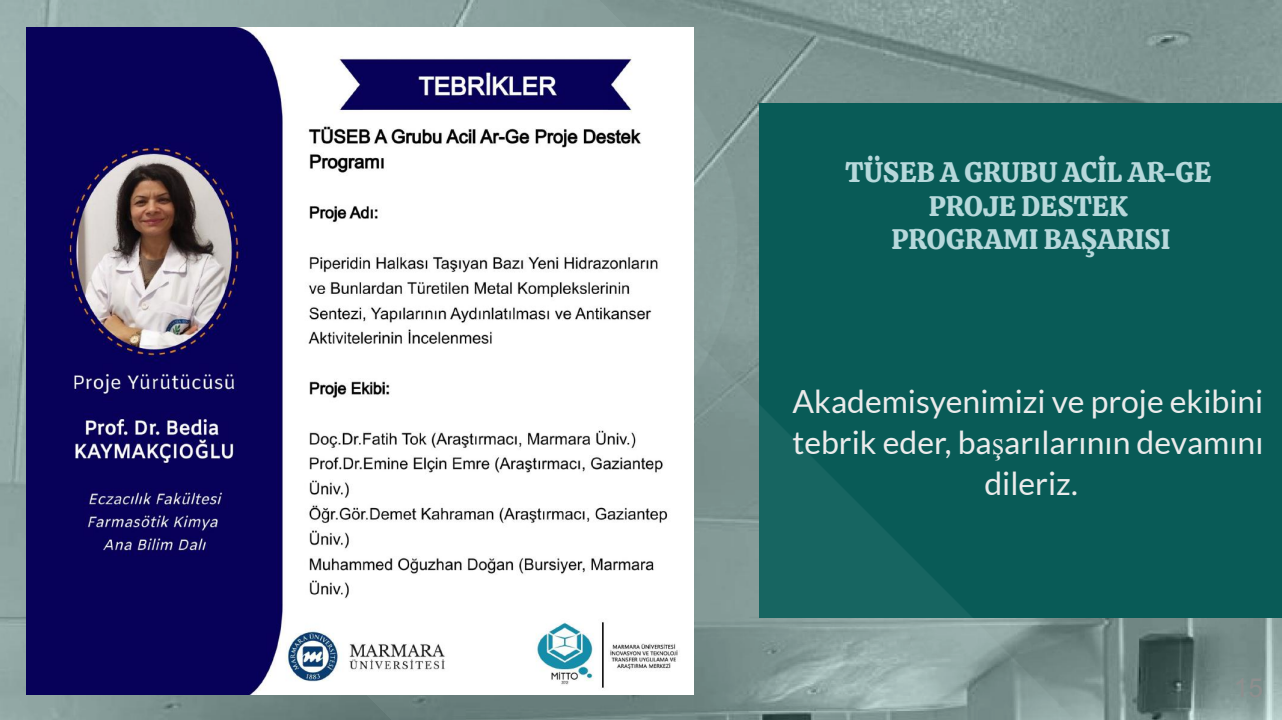
<style>
.page{position:relative;width:1282px;height:720px;background:#fff}
.page>*{position:absolute;margin:0;border:0;box-sizing:border-box;transform-origin:0 0}
.t1{font:31.88px/41.2px "Lato";color:#ebebeb;text-align:center}
.t2{font:28.12px/33.8px "Calistoga";color:#b7d8db;text-align:center}
.t3{font:26.25px "Arial";color:#8f8f8f}
.s1{font-family:"Times New Roman"}
</style>
<div class="page">
<img style="left:0;top:0;width:1281px;height:720px">
<img style="left:0;top:0;width:839px;height:586px">
<div style="left:759px;top:103px;width:522px;height:514px;background:#095b57"></div>
<img style="left:186px;top:169px;width:886px;height:551px">
<img style="left:26px;top:27px;width:667px;height:667px">
<p class="t2" style="left:845px;top:155px;width:367px">TÜSEB A GRUBU ACİL AR-GE<br>PROJE DESTEK<br>PROGRAMI BAŞARISI</p>
<p class="t1" style="left:792px;top:380px;width:472px">Akademisyenimizi ve proje ekibini tebrik eder, ba<span class="s1">ş</span>arılarının devamını dileriz.</p>
<p class="t3" style="left:1233px;top:673px;width:31px">15</p>
</div>
